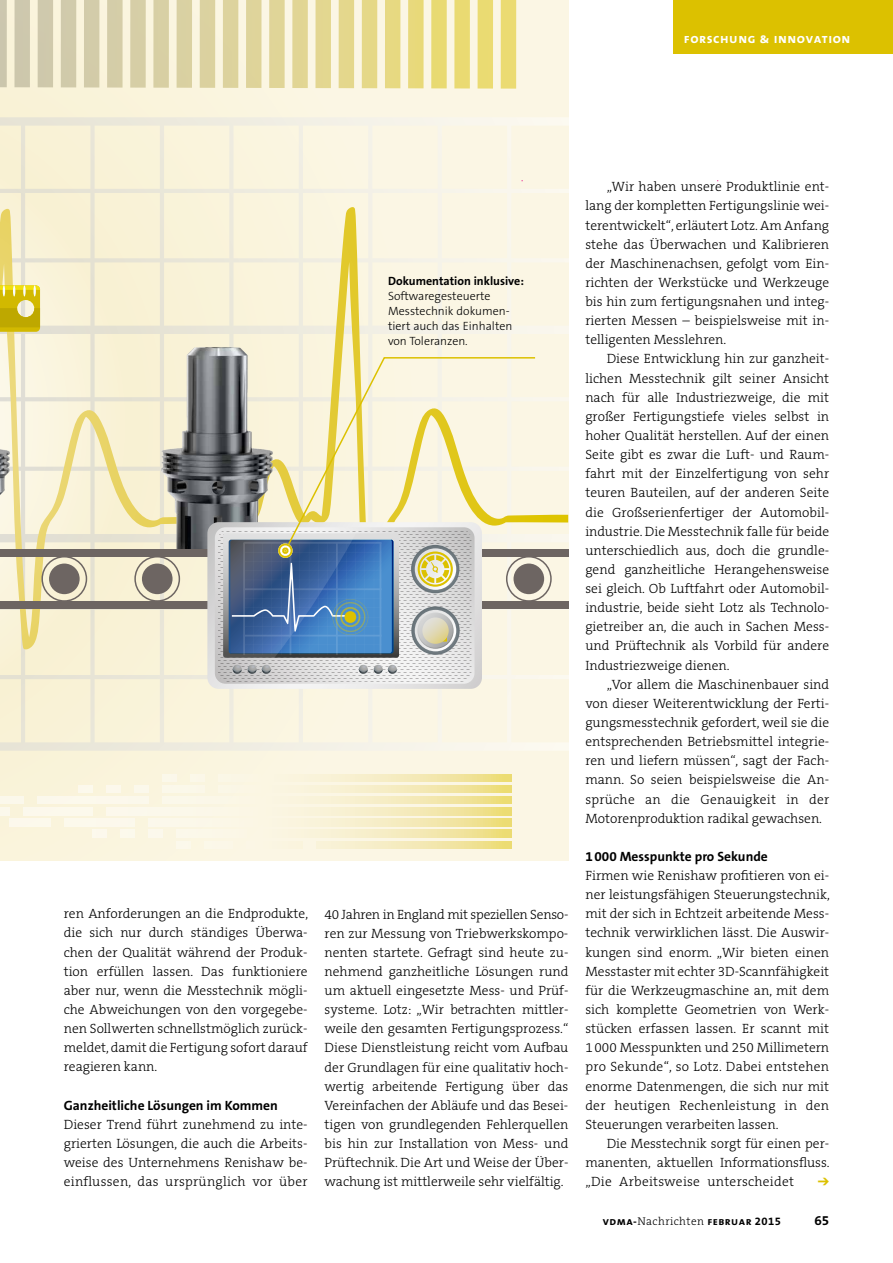
<style>
.page{position:relative;width:893px;height:1263px;background:#fff}
.page>*{position:absolute;margin:0;border:0;box-sizing:border-box;transform-origin:0 0}
.t1{font:300 13.5px/19.2px "The Serif B W3";color:#000;text-align:justify}
.t2{font:700 13.5px "The Sans B W7";color:#000}
.t3{font:13.5px "The Sans Bold Caps";letter-spacing:.04em;color:#fff}
.t4{font:300 12px/15px "The Sans B W3";color:#000}
.t5{font:700 12px "The Sans B W7";color:#000}
.t6{font:11.25px "The Sans Bold Caps";letter-spacing:.04em;color:#000}
.s1{font-family:"The Serif B W3";font-weight:300}
.s2{font-family:"The Sans B W7";font-weight:700}
</style>
<div class="page">
<div style="left:673px;top:0;width:220px;height:53px;background:#dcc100"></div>
<div style="left:0;top:0;width:568px;height:860px;background:#fbf6e3"></div>
<div style="left:177px;top:0;width:15px;height:88px;background:#d9d1a2"></div>
<div style="left:153px;top:0;width:16px;height:88px;background:#d8cfa4"></div>
<div style="left:130px;top:0;width:16px;height:88px;background:#d6cea6"></div>
<div style="left:107px;top:0;width:16px;height:88px;background:#d4cda8"></div>
<div style="left:84px;top:0;width:15px;height:88px;background:#d3cca9"></div>
<div style="left:61px;top:0;width:15px;height:87px;background:#d1caab"></div>
<div style="left:38px;top:0;width:15px;height:87px;background:#cfc9ac"></div>
<div style="left:14px;top:0;width:16px;height:87px;background:#cdc8ad"></div>
<div style="left:0;top:0;width:7px;height:87px;background:#cbc6ae"></div>
<div style="left:501px;top:0;width:15px;height:89px;background:#ebdb72"></div>
<div style="left:478px;top:0;width:15px;height:89px;background:#eadb72"></div>
<div style="left:454px;top:0;width:16px;height:88px;background:#eada72"></div>
<div style="left:431px;top:0;width:16px;height:88px;background:#e9da72"></div>
<div style="left:408px;top:0;width:16px;height:88px;background:#e8d97a"></div>
<div style="left:385px;top:0;width:15px;height:88px;background:#e7d982"></div>
<div style="left:362px;top:0;width:15px;height:88px;background:#e5d887"></div>
<div style="left:339px;top:0;width:15px;height:88px;background:#e4d78c"></div>
<div style="left:315px;top:0;width:16px;height:88px;background:#e3d690"></div>
<div style="left:292px;top:0;width:16px;height:88px;background:#e1d594"></div>
<div style="left:269px;top:0;width:16px;height:88px;background:#e0d597"></div>
<div style="left:246px;top:0;width:16px;height:88px;background:#dfd49a"></div>
<div style="left:223px;top:0;width:15px;height:88px;background:#ddd39d"></div>
<div style="left:200px;top:0;width:15px;height:88px;background:#dbd1a0"></div>
<svg style="left:0;top:117px;width:568px;height:634px"></svg>
<svg style="left:320px;top:785px;width:191px;height:7px"></svg>
<div style="left:163px;top:785px;width:41px;height:7px;background:#fbf8e9"></div>
<div style="left:135px;top:785px;width:14px;height:7px;background:#fbf8eb"></div>
<svg style="left:320px;top:796px;width:191px;height:8px;background:#f3e8b0"></svg>
<div style="left:37px;top:796px;width:112px;height:8px;background:#fcf8ec"></div>
<div style="left:0;top:796px;width:23px;height:8px;background:#fbf8eb"></div>
<svg style="left:320px;top:807px;width:191px;height:8px;background:#f3e8b0"></svg>
<div style="left:23px;top:807px;width:70px;height:8px;background:#fcf9ec"></div>
<svg style="left:320px;top:819px;width:191px;height:7px"></svg>
<div style="left:65px;top:819px;width:70px;height:7px;background:#fcf8ec"></div>
<div style="left:9px;top:819px;width:42px;height:7px;background:#fcf8ec"></div>
<svg style="left:320px;top:830px;width:191px;height:7px"></svg>
<div style="left:177px;top:830px;width:69px;height:7px;background:#fbf7e9"></div>
<div style="left:149px;top:830px;width:14px;height:7px;background:#fbf8ec"></div>
<div style="left:121px;top:830px;width:14px;height:7px;background:#fbf9ec"></div>
<div style="left:93px;top:830px;width:14px;height:7px;background:#fcf8ed"></div>
<svg style="left:320px;top:841px;width:191px;height:7px"></svg>
<div style="left:204px;top:841px;width:28px;height:7px;background:#fbf7e8"></div>
<svg style="left:320px;top:774px;width:191px;height:7px"></svg>
<div style="left:190px;top:774px;width:14px;height:7px;background:#fbf7e8"></div>
<div style="left:163px;top:774px;width:14px;height:7px;background:#fbf8ea"></div>
<div style="left:107px;top:785px;width:14px;height:8px;background:#fcf8ec"></div>
<div style="left:79px;top:785px;width:14px;height:8px;background:#fcf9ec"></div>
<svg style="left:0;top:209px;width:207px;height:441px"></svg>
<svg style="left:184px;top:207px;width:384px;height:441px"></svg>
<img style="left:0;top:332px;width:25px;height:247px">
<img style="left:144px;top:325px;width:144px;height:254px">
<div style="left:0;top:549px;width:568px;height:8px;background:#6d6562"></div>
<div style="left:0;top:601px;width:568px;height:7px;background:#6d6562"></div>
<svg style="left:41px;top:557px;width:46px;height:44px"></svg>
<div style="left:49px;top:563px;width:31px;height:31px;background:#6d6562;border-radius:50%"></div>
<svg style="left:134px;top:557px;width:46px;height:44px"></svg>
<div style="left:142px;top:563px;width:31px;height:31px;background:#6d6562;border-radius:50%"></div>
<svg style="left:506px;top:557px;width:46px;height:44px"></svg>
<div style="left:513px;top:563px;width:31px;height:31px;background:#6d6562;border-radius:50%"></div>
<svg style="left:0;top:285px;width:40px;height:47px;background:#d3c028"></svg>
<svg style="left:207px;top:522px;width:275px;height:167px"></svg>
<svg style="left:283px;top:356px;width:254px;height:197px"></svg>
<svg style="left:215px;top:527px;width:259px;height:157px;background:#8ea2b6"></svg>
<p class="t3" style="left:684px;top:27px;width:168px">forschung &amp; innovation</p>
<p class="t5" style="left:388px;top:274px;width:137px">Dokumentation inklusive:</p>
<p class="t4" style="left:388px;top:289px;width:126px">Softwaregesteuerte<br>Messtechnik dokumen&shy;tiert auch das Einhalten von Toleranzen.</p>
<p class="t1" style="left:64px;top:904px;width:246px">ren Anforderungen an die Endprodukte, die sich nur durch ständiges Überwa&shy;chen der Qualität während der Produk&shy;tion erfüllen lassen. Das funktioniere aber nur, wenn die Messtechnik mögli&shy;che Abweichungen von den vorgegebe&shy;nen Sollwerten schnellstmöglich zurück&shy;meldet, damit die Fertigung sofort darauf reagieren kann.</p>
<p class="t2" style="left:64px;top:1096px;width:216px">Ganzheitliche Lösungen im Kommen</p>
<p class="t1" style="left:64px;top:1115px;width:245px">Dieser Trend führt zunehmend zu inte&shy;grierten Lösungen, die auch die Arbeits&shy;weise des Unternehmens Renishaw be&shy;einflussen, das ursprünglich vor über</p>
<p class="t1" style="left:325px;top:904px;width:245px">40 Jahren in England mit speziellen Senso&shy;ren zur Messung von Triebwerkskompo&shy;nenten startete. Gefragt sind heute zu&shy;nehmend ganzheitliche Lösungen rund um aktuell eingesetzte Mess- und Prüf&shy;systeme. Lotz: „Wir betrachten mittler&shy;weile den gesamten Fertigungsprozess.“ Diese Dienstleistung reicht vom Aufbau der Grundlagen für eine qualitativ hoch&shy;wertig arbeitende Fertigung über das Vereinfachen der Abläufe und das Besei&shy;tigen von grundlegenden Fehlerquellen bis hin zur Installation von Mess- und Prüftechnik. Die Art und Weise der Über&shy;wachung ist mittlerweile sehr vielfältig.</p>
<p class="t1" style="left:585px;top:177px;width:245px;text-indent:21px">„Wir haben unsere Produktlinie ent&shy;lang der kompletten Fertigungslinie wei&shy;terentwickelt“, erläutert Lotz. Am Anfang stehe das Überwachen und Kalibrieren der Maschinenachsen, gefolgt vom Ein&shy;richten der Werkstücke und Werkzeuge bis hin zum fertigungsnahen und integ&shy;rierten Messen – beispielsweise mit in&shy;telligenten Messlehren.</p>
<p class="t1" style="left:585px;top:349px;width:245px;text-indent:21px">Diese Entwicklung hin zur ganzheit&shy;lichen Messtechnik gilt seiner Ansicht nach für alle Industriezweige, die mit großer Fertigungstiefe vieles selbst in hoher Qualität herstellen. Auf der einen Seite gibt es zwar die Luft- und Raum&shy;fahrt mit der Einzelfertigung von sehr teuren Bauteilen, auf der anderen Seite die Großserienfertiger der Automobil&shy;industrie. Die Messtechnik falle für beide unterschiedlich aus, doch die grundle&shy;gend ganzheitliche Herangehensweise sei gleich. Ob Luftfahrt oder Automobil&shy;industrie, beide sieht Lotz als Technolo&shy;gietreiber an, die auch in Sachen Mess&shy;und Prüftechnik als Vorbild für andere Industriezweige dienen.</p>
<p class="t1" style="left:585px;top:675px;width:245px;text-indent:21px">„Vor allem die Maschinenbauer sind von dieser Weiterentwicklung der Ferti&shy;gungsmesstechnik gefordert, weil sie die entsprechenden Betriebsmittel integrie&shy;ren und liefern müssen“, sagt der Fach&shy;mann. So seien beispielsweise die An&shy;sprüche an die Genauigkeit in der Motorenproduktion radikal gewachsen.</p>
<p class="t2" style="left:585px;top:848px;width:184px">1000 Messpunkte pro Sekunde</p>
<p class="t1" style="left:585px;top:866px;width:246px">Firmen wie Renishaw profitieren von ei&shy;ner leistungsfähigen Steuerungstechnik, mit der sich in Echtzeit arbeitende Mess&shy;technik verwirklichen lässt. Die Auswir&shy;kungen sind enorm. „Wir bieten einen Messtaster mit echter 3D-Scannfähigkeit für die Werkzeugmaschine an, mit dem sich komplette Geometrien von Werk&shy;stücken erfassen lassen. Er scannt mit 1000 Messpunkten und 250 Millimetern pro Sekunde“, so Lotz. Dabei entstehen enorme Datenmengen, die sich nur mit der heutigen Rechenleistung in den Steuerungen verarbeiten lassen.</p>
<p class="t1" style="left:585px;top:1134px;width:246px;text-indent:21px">Die Messtechnik sorgt für einen per&shy;manenten, aktuellen Informationsfluss. „Die Arbeitsweise unterscheidet</p>
<p class="t6" style="left:603px;top:1211px;width:180px">vdma-<span class="s1">Nachrichten</span> februar <span class="s2">2015</span></p>
<p class="t2" style="left:814px;top:1211px;width:16px">65</p>
</div>
